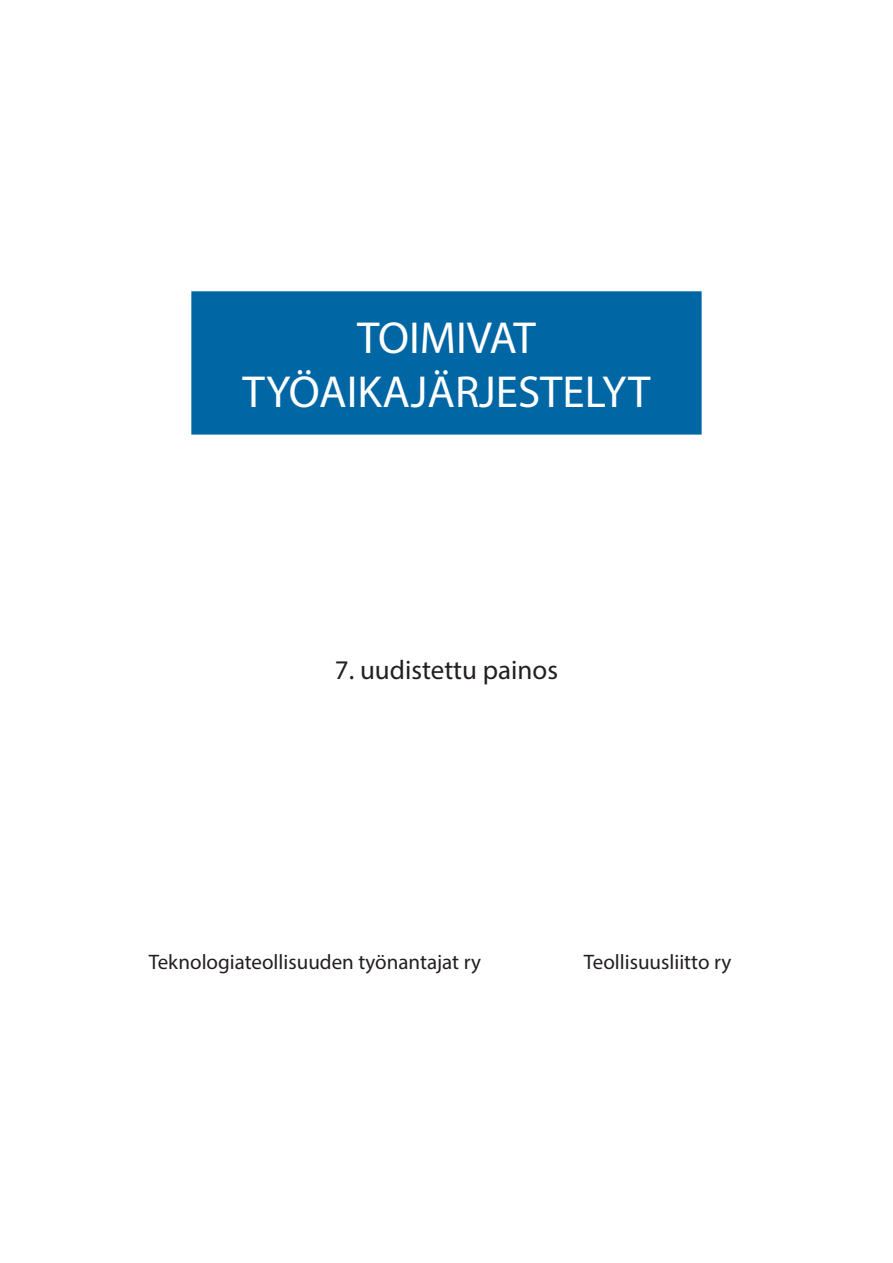
<style>
.page{position:relative;width:893px;height:1263px;background:#fff}
.page>*{position:absolute;margin:0;border:0;box-sizing:border-box;transform-origin:0 0}
.t1{font:45px/54px "Myriad Pro";color:#fff;text-align:center}
.t2{font:27px "Myriad Pro";color:#231f20}
.t3{font:21px "Myriad Pro";color:#231f20}
</style>
<div class="page">
<div style="left:192px;top:292px;width:509px;height:142px;background:#0066a4"></div>
<div style="left:191px;top:291px;width:511px;height:144px;border:2px solid #0066a4"></div>
<h1 class="t1" style="left:243px;top:310px;width:409px">TOIMIVAT<br>TYÖAIKAJÄRJESTELYT</h1>
<p class="t2" style="left:335px;top:653px;width:225px">7. uudistettu painos</p>
<p class="t3" style="left:149px;top:949px;width:334px">Teknologiateollisuuden työnantajat ry</p>
<p class="t3" style="left:584px;top:949px;width:149px">Teollisuusliitto ry</p>
</div>
